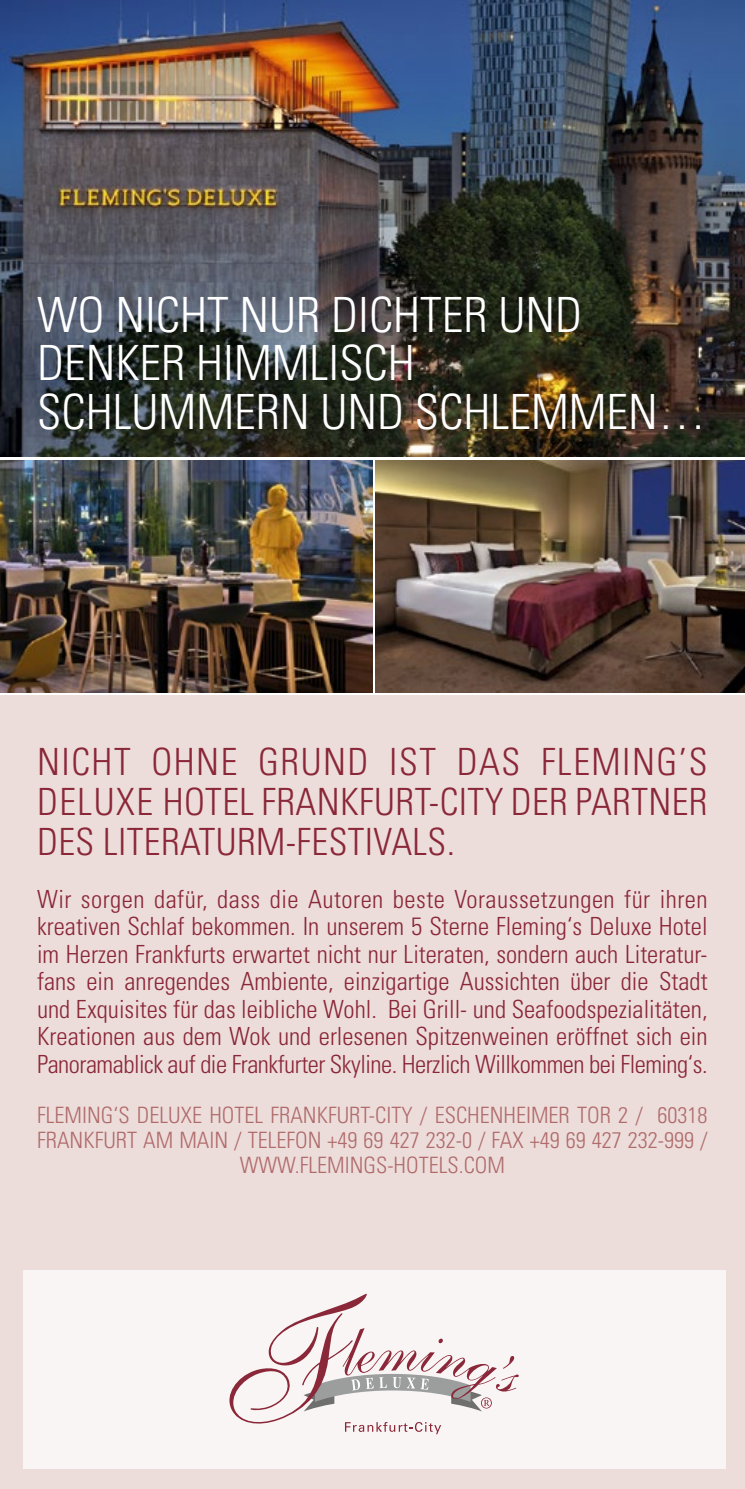
<style>
.page{position:relative;width:745px;height:1489px;background:#fff}
.page>*{position:absolute;margin:0;border:0;box-sizing:border-box;transform-origin:0 0}
.t1{font:300 condensed 48.5px/48.5px "Univers LT";color:#fff}
.t2{font:300 condensed 37.5px/40px "Univers LT";letter-spacing:.01em;color:#8a2738;text-align:justify}
.t3{font:300 condensed 25px/27.5px "Univers LT";letter-spacing:-.02em;color:#8a2738;text-align:justify}
.t4{font:300 condensed 22.5px/25px "Univers LT";color:#b06b6b;text-align:center}
</style>
<div class="page">
<div style="left:0;top:695px;width:744px;height:793px;background:#ecdddb"></div>
<img style="left:0;top:0;width:744px;height:456px">
<div style="left:23px;top:1269px;width:701px;height:199px;background:#f9f5f5"></div>
<svg style="left:229px;top:1293px;width:289px;height:140px"></svg>
<img style="left:0;top:460px;width:372px;height:232px">
<img style="left:375px;top:460px;width:369px;height:232px">
<h1 class="t1" style="left:37px;top:290px;width:670px">WO NICHT NUR DICHTER UND<br>DENKER HIMMLISCH<br>SCHLUMMERN UND SCHLEMMEN…</h1>
<h2 class="t2" style="left:37px;top:742px;width:671px">NICHT OHNE GRUND IST DAS FLEMING’S DELUXE HOTEL FRANKFURT-CITY DER PARTNER DES LITERATURM-FESTIVALS.</h2>
<p class="t3" style="left:37px;top:885px;width:671px">Wir sorgen dafür, dass die Autoren beste Voraussetzungen für ihren kreativen Schlaf bekommen. In unserem 5 Sterne Fleming‘s Deluxe Hotel im Herzen Frankfurts erwartet nicht nur Literaten, sondern auch Literatur&shy;fans ein anregendes Ambiente, einzigartige Aussichten über die Stadt und Exquisites für das leibliche Wohl. Bei Grill- und Seafoodspezialitäten, Kreationen aus dem Wok und erlesenen Spitzenweinen eröffnet sich ein Panoramablick auf die Frankfurter Skyline. Herzlich Willkommen bei Fleming‘s.</p>
<p class="t4" style="left:37px;top:1102px;width:671px">FLEMING‘S DELUXE HOTEL FRANKFURT-CITY / ESCHENHEIMER TOR 2 / 60318<br>FRANKFURT AM MAIN / TELEFON +49 69 427 232-0 / FAX +49 69 427 232-999 /<br>WWW.FLEMINGS-HOTELS.COM</p>
</div>
